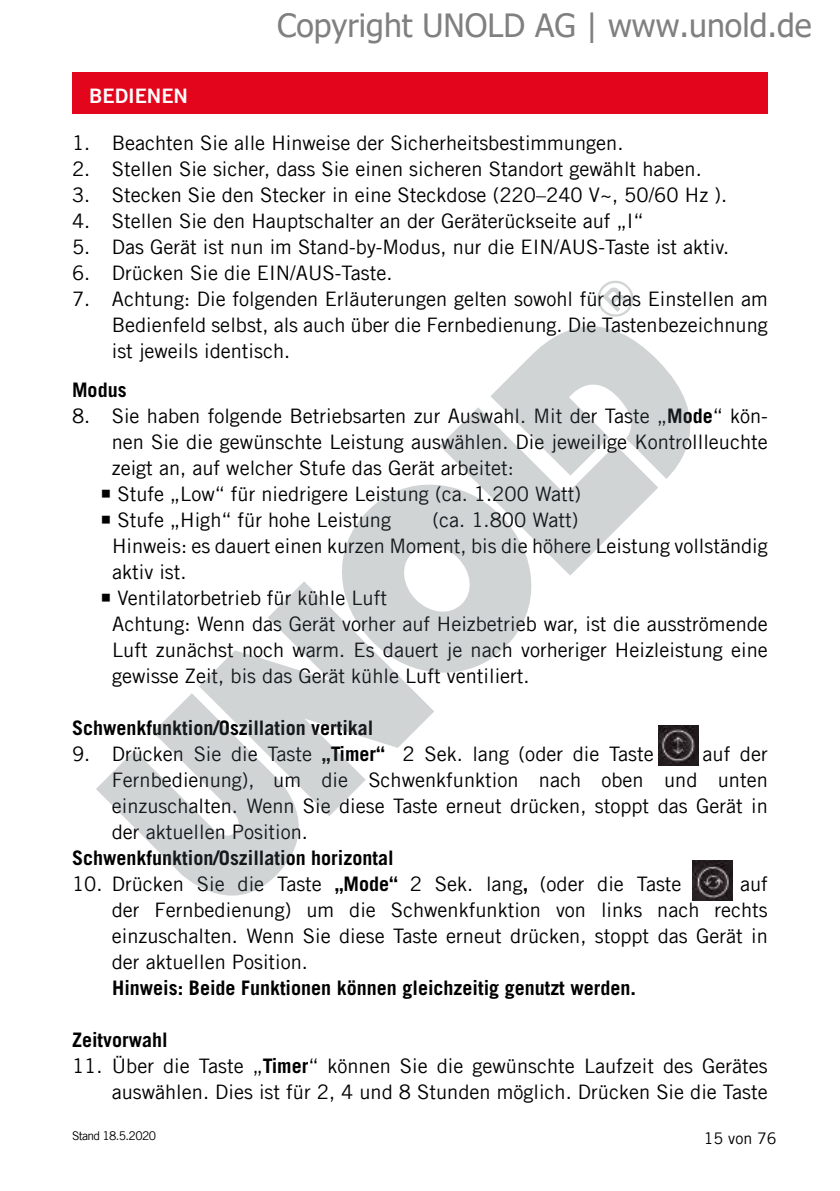
<style>
.page{position:relative;width:840px;height:1191px;background:#fff}
.page>*{position:absolute;margin:0;border:0;box-sizing:border-box;transform-origin:0 0}
.t1{font:32px "Tahoma";color:#808080}
.t2{font:20px/26px "Trade Gothic LT Com";color:#000;text-align:justify}
.t3{font:700 20px "Trade Gothic LT Com";color:#000}
.t4{font:20px "Trade Gothic LT Com Bd 2";color:#fff}
.t5{font:16px "Trade Gothic LT Com";color:#000}
.t6{font:12px "Trade Gothic LT Com";letter-spacing:-.055em;color:#000}
.s1{font-weight:700}
</style>
<div class="page">
<div style="left:72px;top:72px;width:695px;height:42px;background:#e3051b"></div>
<img style="left:658px;top:725px;width:40px;height:40px">
<img style="left:692px;top:860px;width:39px;height:40px">
<svg style="left:530px;top:326px;width:161px;height:153px;fill:#d0d4d5"></svg>
<svg style="left:440px;top:357px;width:218px;height:219px;fill:#d0d4d5"></svg>
<svg style="left:342px;top:447px;width:226px;height:226px;fill:#d0d4d5"></svg>
<svg style="left:199px;top:581px;width:235px;height:235px;fill:#d0d4d5"></svg>
<svg style="left:96px;top:690px;width:231px;height:206px;fill:#d0d4d5"></svg>
<svg style="left:597px;top:280px;width:37px;height:37px"></svg>
<p class="t4" style="left:89px;top:83px;width:100px">BEDIENEN</p>
<h1 class="t1" style="left:277px;top:4px;width:535px">Copyright UNOLD AG | www.unold.de</h1>
<p class="t2" style="left:72px;top:130px;width:552px">1. Beachten Sie alle Hinweise der Sicherheitsbestimmungen.</p>
<p class="t2" style="left:72px;top:156px;width:631px">2. Stellen Sie sicher, dass Sie einen sicheren Standort gewählt haben.</p>
<p class="t2" style="left:72px;top:182px;width:656px">3. Stecken Sie den Stecker in eine Steckdose (220–240 V~, 50/60 Hz ).</p>
<p class="t2" style="left:72px;top:208px;width:572px">4. Stellen Sie den Hauptschalter an der Geräterückseite auf „I“</p>
<p class="t2" style="left:72px;top:234px;width:658px">5. Das Gerät ist nun im Stand-by-Modus, nur die EIN/AUS-Taste ist aktiv.</p>
<p class="t2" style="left:72px;top:260px;width:322px">6. Drücken Sie die EIN/AUS-Taste.</p>
<p class="t2" style="left:112px;top:286px;width:657px;text-indent:-40px">7. Achtung: Die folgenden Erläuterungen gelten sowohl für das Einstellen am Bedienfeld selbst, als auch über die Fernbedienung. Die Tastenbezeichnung ist jeweils identisch.</p>
<p class="t3" style="left:72px;top:378px;width:56px">Modus</p>
<p class="t2" style="left:112px;top:403px;width:657px;text-align:left;text-indent:-40px">8. Sie haben folgende Betriebsarten zur Auswahl. Mit der Taste „<span class="s1">Mode</span>“ kön&shy;nen Sie die gewünschte Leistung auswählen. Die jeweilige Kontrollleuchte zeigt an, auf welcher Stufe das Gerät arbeitet:<br>Stufe „Low“ für niedrigere Leistung (ca. 1.200 Watt)<br>Stufe „High“ für hohe Leistung</p>
<p class="t2" style="left:112px;top:507px;width:657px;text-align:left;text-indent:320px">(ca. 1.800 Watt)<br>Hinweis: es dauert einen kurzen Moment, bis die höhere Leistung vollständig aktiv ist.<br>Ventilatorbetrieb für kühle Luft<br>Achtung: Wenn das Gerät vorher auf Heizbetrieb war, ist die ausströmende Luft zunächst noch warm. Es dauert je nach vorheriger Heizleistung eine gewisse Zeit, bis das Gerät kühle Luft ventiliert.</p>
<p class="t3" style="left:72px;top:716px;width:303px">Schwenkfunktion/Oszillation vertikal</p>
<p class="t2" style="left:112px;top:741px;width:657px;text-indent:-40px">9. Drücken Sie die Taste <span class="s1">„Timer“</span> 2 Sek. lang (oder die Taste „ „ auf der Fernbedienung), um die Schwenkfunktion nach oben und unten einzuschalten. Wenn Sie diese Taste erneut drücken, stoppt das Gerät in der aktuellen Position.</p>
<p class="t3" style="left:72px;top:846px;width:323px">Schwenkfunktion/Oszillation horizontal</p>
<p class="t2" style="left:112px;top:871px;width:657px;text-indent:-40px">10. Drücken Sie die Taste <span class="s1">„Mode“</span> 2 Sek. lang<span class="s1">,</span> (oder die Taste „ „ auf der Fernbedienung) um die Schwenkfunktion von links nach rechts einzuschalten. Wenn Sie diese Taste erneut drücken, stoppt das Gerät in der aktuellen Position.</p>
<p class="t3" style="left:112px;top:976px;width:525px">Hinweis: Beide Funktionen können gleichzeitig genutzt werden.</p>
<p class="t3" style="left:72px;top:1028px;width:97px">Zeitvorwahl</p>
<p class="t2" style="left:72px;top:1053px;width:697px;text-align:right">11. Über die Taste „<span class="s1">Timer</span>“ können Sie die gewünschte Laufzeit des Gerätes auswählen. Dies ist für 2, 4 und 8 Stunden möglich. Drücken Sie die Taste</p>
<p class="t6" style="left:72px;top:1128px;width:85px">Stand 18.5.2020</p>
<p class="t5" style="left:703px;top:1128px;width:74px">15 von 76</p>
</div>
